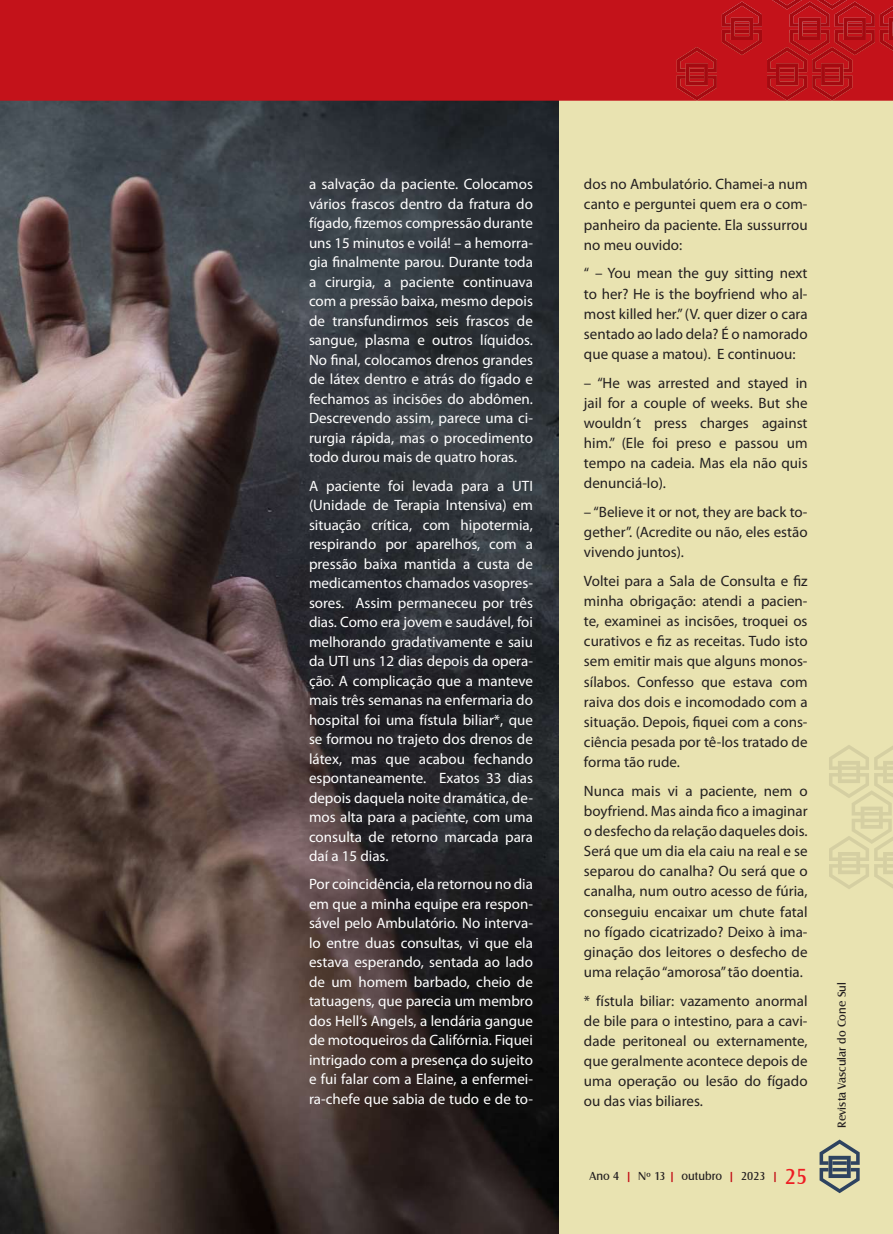
<style>
.page{position:relative;width:893px;height:1234px;background:#fff}
.page>*{position:absolute;margin:0;border:0;box-sizing:border-box;transform-origin:0 0}
.t1{font:15px/19.5px "Myriad Pro";color:#fff;text-align:justify}
.t2{font:15px/20.1px "Myriad Pro";color:#231f20;text-align:justify}
.t3{font:12px "Castle T";color:#231f20}
.s1{color:#c4121a}
.s2{font-size:22.5px;color:#ee1d23}
</style>
<div class="page">
<div style="left:558px;top:33px;width:335px;height:1200px;background:#e9e3b1"></div>
<img style="left:0;top:101px;width:558px;height:1132px">
<div style="left:0;top:0;width:677px;height:101px;background:#c4121a"></div>
<svg style="left:677px;top:0;width:216px;height:101px"></svg>
<svg style="left:819px;top:1139px;width:41px;height:53px"></svg>
<svg style="left:829px;top:745px;width:64px;height:144px"></svg>
<p class="t1" style="left:309px;top:174px;width:225px">a salvação da paciente. Colocamos vários frascos dentro da fratura do fígado, fizemos compressão durante uns 15 minutos e voilá! – a hemorra&shy;gia finalmente parou. Durante toda a cirurgia, a paciente continuava com a pressão baixa, mesmo depois de transfundirmos seis frascos de sangue, plasma e outros líquidos.<br>No final, colocamos drenos grandes de látex dentro e atrás do fígado e fechamos as incisões do abdômen.<br>Descrevendo assim, parece uma ci&shy;rurgia rápida, mas o procedimento todo durou mais de quatro horas.</p>
<p class="t1" style="left:309px;top:475px;width:225px">A paciente foi levada para a UTI (Unidade de Terapia Intensiva) em situação crítica, com hipotermia, respirando por aparelhos, com a pressão baixa mantida a custa de medicamentos chamados vasopres&shy;sores. Assim permaneceu por três dias. Como era jovem e saudável, foi melhorando gradativamente e saiu da UTI uns 12 dias depois da opera&shy;ção. A complicação que a manteve mais três semanas na enfermaria do hospital foi uma fístula biliar*, que se formou no trajeto dos drenos de látex, mas que acabou fechando espontaneamente. Exatos 33 dias depois daquela noite dramática, de&shy;mos alta para a paciente, com uma consulta de retorno marcada para daí a 15 dias.</p>
<p class="t1" style="left:309px;top:874px;width:225px">Por coincidência, ela retornou no dia em que a minha equipe era respon&shy;sável pelo Ambulatório. No interva&shy;lo entre duas consultas, vi que ela estava esperando, sentada ao lado de um homem barbado, cheio de tatuagens, que parecia um membro dos Hell’s Angels, a lendária gangue de motoqueiros da Califórnia. Fiquei intrigado com a presença do sujeito e fui falar com a Elaine, a enfermei&shy;ra-chefe que sabia de tudo e de to-</p>
<p class="t2" style="left:584px;top:174px;width:225px">dos no Ambulatório. Chamei-a num canto e perguntei quem era o com&shy;panheiro da paciente. Ela sussurrou no meu ouvido:</p>
<p class="t2" style="left:584px;top:263px;width:225px">“ – You mean the guy sitting next to her? He is the boyfriend who al&shy;most killed her.” (V. quer dizer o cara sentado ao lado dela? É o namorado que quase a matou). E continuou:</p>
<p class="t2" style="left:584px;top:372px;width:225px">– “He was arrested and stayed in jail for a couple of weeks. But she wouldn´t press charges against him.” (Ele foi preso e passou um tempo na cadeia. Mas ela não quis denunciá-lo).</p>
<p class="t2" style="left:584px;top:501px;width:225px">– “Believe it or not, they are back to&shy;gether”. (Acredite ou não, eles estão vivendo juntos).</p>
<p class="t2" style="left:584px;top:570px;width:225px">Voltei para a Sala de Consulta e fiz minha obrigação: atendi a pacien&shy;te, examinei as incisões, troquei os curativos e fiz as receitas. Tudo isto sem emitir mais que alguns monos&shy;sílabos. Confesso que estava com raiva dos dois e incomodado com a situação. Depois, fiquei com a cons&shy;ciência pesada por tê-los tratado de forma tão rude.</p>
<p class="t2" style="left:584px;top:780px;width:225px">Nunca mais vi a paciente, nem o boyfriend. Mas ainda fico a imaginar o desfecho da relação daqueles dois.<br>Será que um dia ela caiu na real e se separou do canalha? Ou será que o canalha, num outro acesso de fúria, conseguiu encaixar um chute fatal no fígado cicatrizado? Deixo à ima&shy;ginação dos leitores o desfecho de uma relação “amorosa” tão doentia.</p>
<p class="t2" style="left:584px;top:990px;width:225px">* fístula biliar: vazamento anormal de bile para o intestino, para a cavi&shy;dade peritoneal ou externamente, que geralmente acontece depois de uma operação ou lesão do fígado ou das vias biliares.</p>
<p class="t3" style="left:589px;top:1168px;width:220px">Ano 4 <span class="s1">|</span> Nº 13 <span class="s1">|</span> outubro <span class="s1">|</span> 2023 <span class="s1">|</span> <span class="s2">25</span></p>
<p class="t3" style="left:835px;top:1127px;width:147px;rotate:-90deg">Revista Vascular do Cone Sul</p>
</div>
